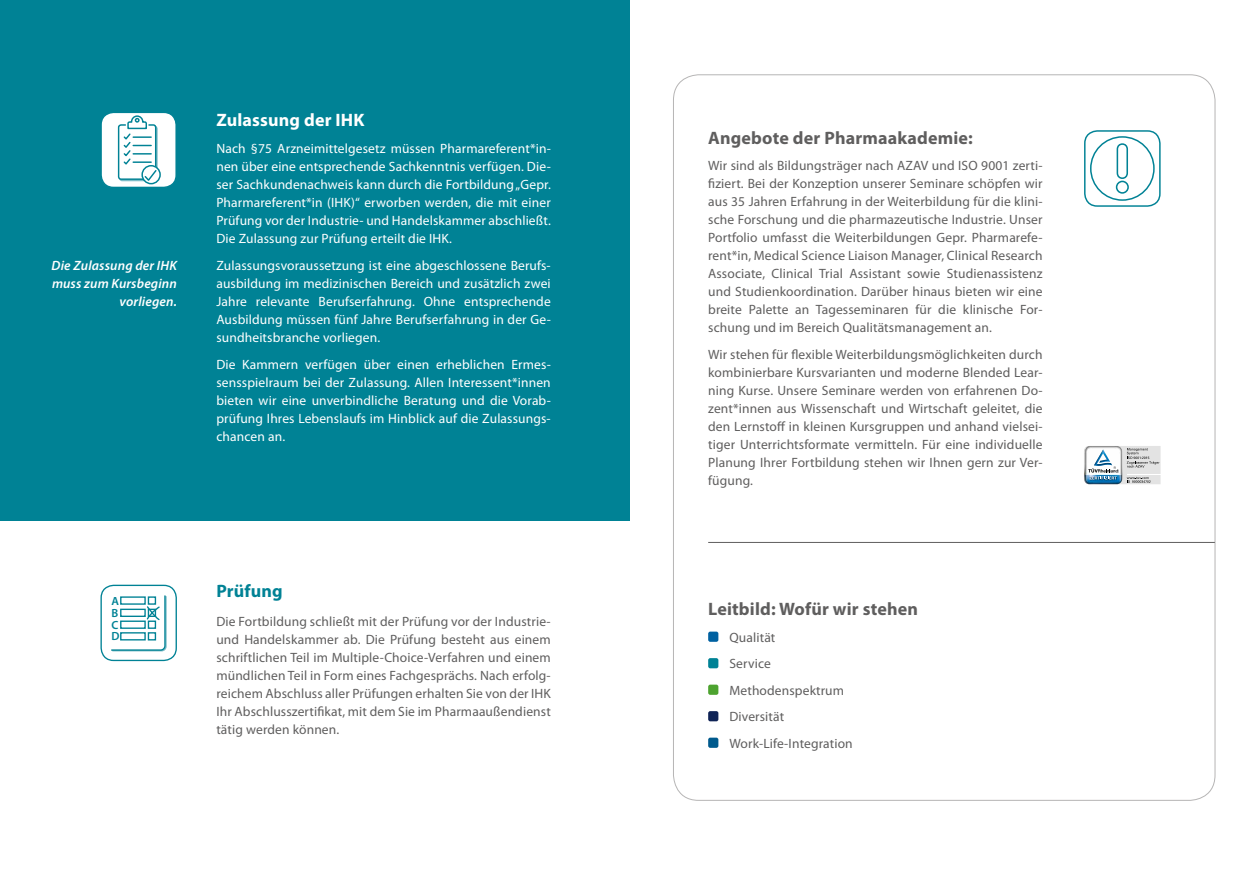
<style>
.page{position:relative;width:1259px;height:893px;background:#fff}
.page>*{position:absolute;margin:0;border:0;box-sizing:border-box;transform-origin:0 0}
.t1{font:700 18px "Myriad Pro";letter-spacing:.01em;color:#5f5e5e}
.t2{font:700 18px "Myriad Pro";letter-spacing:.01em;color:#fff}
.t3{font:700 18px "Myriad Pro";letter-spacing:.01em;color:#008295}
.t4{font:13.5px/18px "Myriad Pro";letter-spacing:.01em;color:#5f5e5e;text-align:justify}
.t5{font:13.5px/18px "Myriad Pro";letter-spacing:.01em;color:#fff;text-align:justify}
.t6{font:italic 600 13.5px/18px "Myriad Pro";letter-spacing:.01em;color:#fff;text-align:right}
.t7{font:600 11.85px/11.9px "Myriad Pro";color:#008295;text-align:justify}
</style>
<div class="page">
<div style="left:0;top:0;width:629px;height:521px;background:#008295"></div>
<hr style="left:708px;top:542px;width:506px;height:1px;background:#5f5e5e">
<div style="left:708px;top:632px;width:10px;height:10px;background:#0061a1;border-radius:2px"></div>
<div style="left:708px;top:658px;width:10px;height:10px;background:#008295;border-radius:2px"></div>
<div style="left:708px;top:685px;width:10px;height:10px;background:#4da32f;border-radius:2px"></div>
<div style="left:708px;top:711px;width:10px;height:10px;background:#0f2356;border-radius:2px"></div>
<div style="left:708px;top:738px;width:10px;height:10px;background:#005a8d;border-radius:2px"></div>
<div style="left:1084px;top:130px;width:76px;height:77px;border:1px solid #008295;border-radius:13px"></div>
<svg style="left:1115px;top:143px;width:14px;height:51px"></svg>
<div style="left:1090px;top:136px;width:64px;height:65px;border:2px solid #008295;border-radius:50%"></div>
<div style="left:100px;top:585px;width:77px;height:76px;border:1px solid #008295;border-radius:13px"></div>
<svg style="left:111px;top:595px;width:56px;height:57px"></svg>
<svg style="left:101px;top:113px;width:75px;height:74px"></svg>
<svg style="left:1084px;top:446px;width:77px;height:39px"></svg>
<p class="t6" style="left:52px;top:257px;width:127px">Die Zulassung der IHK muss zum Kursbeginn vorliegen.</p>
<h1 class="t2" style="left:216px;top:110px;width:150px">Zulassung der IHK</h1>
<p class="t5" style="left:216px;top:140px;width:336px">Nach §75 Arzneimittelgesetz müssen Pharmareferent*in&shy;nen über eine entsprechende Sachkenntnis verfügen. Die&shy;ser Sachkundenachweis kann durch die Fortbildung „Gepr.<br>Pharmareferent*in (IHK)“ erworben werden, die mit einer Prüfung vor der Industrie- und Handelskammer abschließt.<br>Die Zulassung zur Prüfung erteilt die IHK.</p>
<p class="t5" style="left:216px;top:257px;width:336px">Zulassungsvoraussetzung ist eine abgeschlossene Berufs&shy;ausbildung im medizinischen Bereich und zusätzlich zwei Jahre relevante Berufserfahrung. Ohne entsprechende Ausbildung müssen fünf Jahre Berufserfahrung in der Ge&shy;sundheitsbranche vorliegen.</p>
<p class="t5" style="left:216px;top:356px;width:336px">Die Kammern verfügen über einen erheblichen Ermes&shy;sensspielraum bei der Zulassung. Allen Interessent*innen bieten wir eine unverbindliche Beratung und die Vorab&shy;prüfung Ihres Lebenslaufs im Hinblick auf die Zulassungs&shy;chancen an.</p>
<p class="t7" style="left:111px;top:595px;width:10px">A B C D</p>
<h1 class="t3" style="left:216px;top:581px;width:68px">Prüfung</h1>
<p class="t4" style="left:216px;top:612px;width:336px">Die Fortbildung schließt mit der Prüfung vor der Industrie&shy;und Handelskammer ab. Die Prüfung besteht aus einem schriftlichen Teil im Multiple-Choice-Verfahren und einem mündlichen Teil in Form eines Fachgesprächs. Nach erfolg&shy;reichem Abschluss aller Prüfungen erhalten Sie von der IHK Ihr Abschlusszertifikat, mit dem Sie im Pharmaaußendienst tätig werden können.</p>
<h1 class="t1" style="left:708px;top:128px;width:266px">Angebote der Pharmaakademie:</h1>
<p class="t4" style="left:708px;top:157px;width:336px">Wir sind als Bildungsträger nach AZAV und ISO 9001 zerti&shy;fiziert. Bei der Konzeption unserer Seminare schöpfen wir aus 35 Jahren Erfahrung in der Weiterbildung für die klini&shy;sche Forschung und die pharmazeutische Industrie. Unser Portfolio umfasst die Weiterbildungen Gepr. Pharmarefe&shy;rent*in, Medical Science Liaison Manager, Clinical Research Associate, Clinical Trial Assistant sowie Studienassistenz und Studienkoordination. Darüber hinaus bieten wir eine breite Palette an Tagesseminaren für die klinische For&shy;schung und im Bereich Qualitätsmanagement an.</p>
<p class="t4" style="left:708px;top:345px;width:336px">Wir stehen für flexible Weiterbildungsmöglichkeiten durch kombinierbare Kursvarianten und moderne Blended Lear&shy;ning Kurse. Unsere Seminare werden von erfahrenen Do&shy;zent*innen aus Wissenschaft und Wirtschaft geleitet, die den Lernstoff in kleinen Kursgruppen und anhand vielsei&shy;tiger Unterrichtsformate vermitteln. Für eine individuelle Planung Ihrer Fortbildung stehen wir Ihnen gern zur Ver&shy;fügung.</p>
<h1 class="t1" style="left:708px;top:599px;width:211px">Leitbild: Wofür wir stehen</h1>
<p class="t4" style="left:729px;top:624px;width:125px;line-height:26.5px;text-align:left">Qualität<br>Service<br>Methodenspektrum<br>Diversität<br>Work-Life-Integration</p>
</div>
